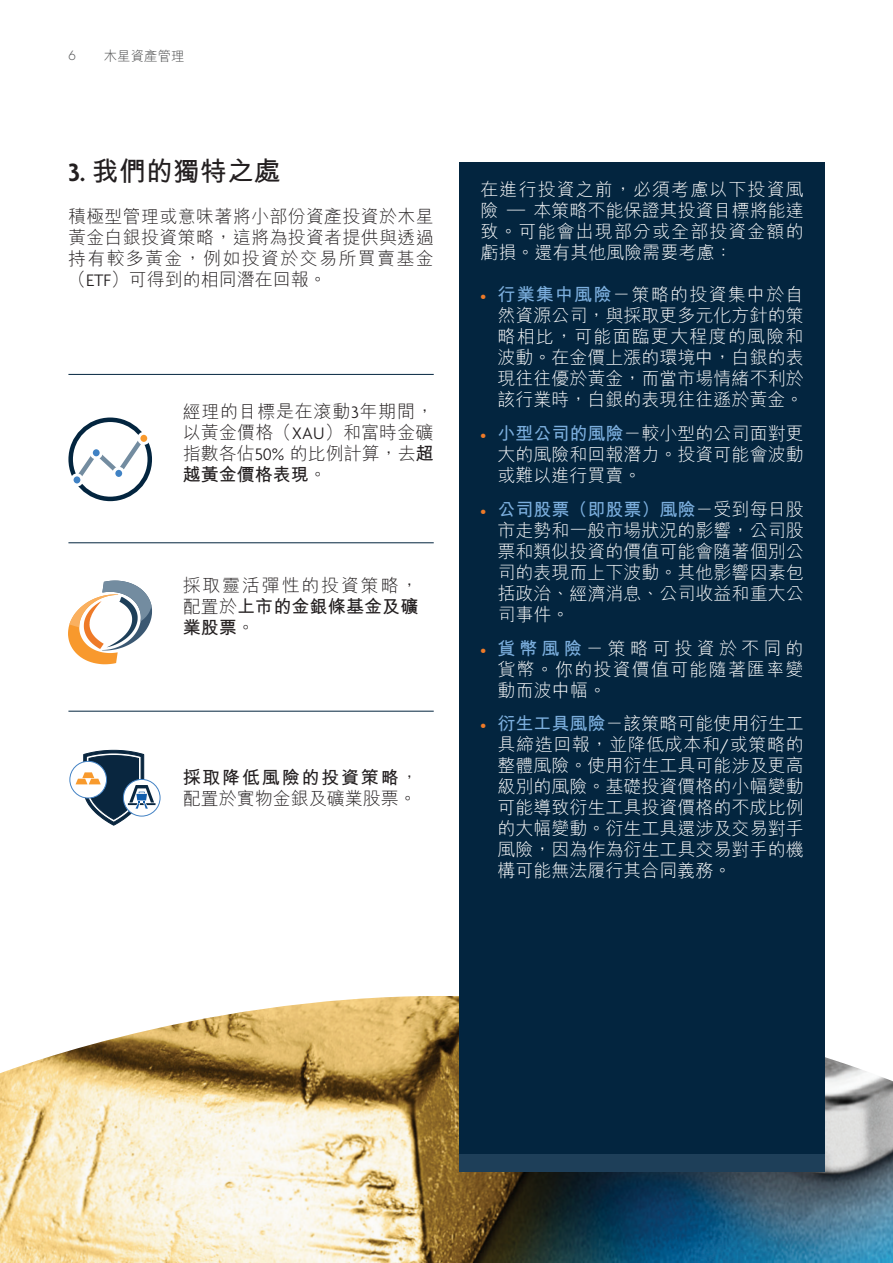
<style>
.page{position:relative;width:893px;height:1263px;background:#fff}
.page>*{position:absolute;margin:0;border:0;box-sizing:border-box;transform-origin:0 0}
.t1{font:700 27px "M Hei HK";color:#231f20}
.t2{font:300 18px/21px "M Hei HK";color:#fff;text-align:justify}
.t3{font:300 18px/21px "M Hei HK";letter-spacing:.015em;color:#231f20;text-align:justify}
.t4{font:300 13.5px "M Hei HK";color:#464748}
.t5{font:300 13.5px "Hurme Geometric Sans 3";color:#57585a}
.s1{font-family:"Agenda";font-weight:600}
.s2{font-family:"Agenda"}
.s3{font-weight:700}
.s4{font-family:"Agenda";font-weight:500;font-size:15px;color:#ee7a28}
.s5{font-weight:700;color:#7cafde}
</style>
<div class="page">
<img style="left:0;top:996px;width:893px;height:267px">
<div style="left:459px;top:162px;width:366px;height:992px;background:#03253f"></div>
<div style="left:68px;top:417px;width:84px;height:84px;border:4px solid #03253f;border-radius:50%"></div>
<svg style="left:70px;top:430px;width:80px;height:57px"></svg>
<div style="left:72px;top:475px;width:10px;height:10px;background:#4082c4;border-radius:50%"></div>
<div style="left:71px;top:473px;width:12px;height:13px;border:3px solid #fff;border-radius:50%"></div>
<div style="left:114px;top:468px;width:10px;height:10px;background:#4082c4;border-radius:50%"></div>
<div style="left:112px;top:467px;width:13px;height:13px;border:3px solid #fff;border-radius:50%"></div>
<div style="left:139px;top:433px;width:10px;height:10px;background:#f8992d;border-radius:50%"></div>
<div style="left:137px;top:432px;width:13px;height:13px;border:3px solid #fff;border-radius:50%"></div>
<div style="left:91px;top:448px;width:10px;height:10px;background:#4082c4;border-radius:50%"></div>
<div style="left:90px;top:446px;width:13px;height:13px;border:3px solid #fff;border-radius:50%"></div>
<hr style="left:68px;top:374px;width:366px;height:1px;background:#03253f">
<hr style="left:68px;top:542px;width:366px;height:1px;background:#03253f">
<hr style="left:68px;top:711px;width:366px;height:1px;background:#03253f">
<svg style="left:68px;top:581px;width:84px;height:83px"></svg>
<svg style="left:123px;top:779px;width:37px;height:37px"></svg>
<div style="left:123px;top:779px;width:37px;height:37px;border:1px solid #4382c4;border-radius:50%"></div>
<svg style="left:70px;top:761px;width:37px;height:37px"></svg>
<div style="left:69px;top:761px;width:38px;height:37px;border:1px solid #4382c4;border-radius:50%"></div>
<svg style="left:76px;top:750px;width:79px;height:75px"></svg>
<div style="left:459px;top:1154px;width:366px;height:17px;background:#1e3f59"></div>
<p class="t5" style="left:68px;top:47px;width:9px">6</p>
<p class="t4" style="left:104px;top:46px;width:82px">木星資產管理</p>
<h1 class="t1" style="left:68px;top:151px;width:214px"><span class="s1">3.</span> 我們的獨特之處</h1>
<p class="t3" style="left:68px;top:205px;width:367px">積極型管理或意味著將小部份資產投資於木星黃金白銀投資策略，這將為投資者提供與透過持有較多黃金，例如投資於交易所買賣基金（<span class="s2">ETF</span>）可得到的相同潛在回報。</p>
<p class="t3" style="left:183px;top:400px;width:253px">經理的目標是在滾動<span class="s2">3</span>年期間，以黃金價格（<span class="s2">XAU</span>）和富時金礦指數各佔<span class="s2">50%</span> 的比例計算，去<span class="s3">超越黃金價格表現</span>。</p>
<p class="t3" style="left:183px;top:574px;width:237px">採取靈活彈性的投資策略，配置於<span class="s3">上市的金銀條基金及礦業股票</span>。</p>
<p class="t3" style="left:183px;top:766px;width:237px"><span class="s3">採取降低風險的投資策略</span>，配置於實物金銀及礦業股票。</p>
<p class="t2" style="left:480px;top:178px;width:325px">在進行投資之前，必須考慮以下投資風險 — 本策略不能保證其投資目標將能達致。可能會出現部分或全部投資金額的虧損。還有其他風險需要考慮：</p>
<p class="t2" style="left:497px;top:283px;width:308px;text-indent:-17px"><span class="s4">•</span> <span class="s5">行業集中風險</span>－策略的投資集中於自然資源公司，與採取更多元化方針的策略相比，可能面臨更大程度的風險和波動。在金價上漲的環境中，白銀的表現往往優於黃金，而當市場情緒不利於該行業時，白銀的表現往往遜於黃金。</p>
<p class="t2" style="left:497px;top:422px;width:308px;text-indent:-17px"><span class="s4">•</span> <span class="s5">小型公司的風險</span>－較小型的公司面對更大的風險和回報潛力。投資可能會波動或難以進行買賣。</p>
<p class="t2" style="left:497px;top:498px;width:308px;text-indent:-17px"><span class="s4">•</span> <span class="s5">公司股票（即股票）風險</span>－受到每日股市走勢和一般市場狀況的影響，公司股票和類似投資的價值可能會隨著個別公司的表現而上下波動。其他影響因素包括政治、經濟消息、公司收益和重大公司事件。</p>
<p class="t2" style="left:497px;top:637px;width:308px;text-indent:-17px"><span class="s4">•</span> <span class="s5">貨幣風險</span>－策略可投資於不同的貨幣。你的投資價值可能隨著匯率變動而波中幅。</p>
<p class="t2" style="left:497px;top:712px;width:308px;text-indent:-17px"><span class="s4">•</span> <span class="s5">衍生工具風險</span>－該策略可能使用衍生工具締造回報，並降低成本和<span class="s2">/</span>或策略的整體風險。使用衍生工具可能涉及更高級別的風險。基礎投資價格的小幅變動可能導致衍生工具投資價格的不成比例的大幅變動。衍生工具還涉及交易對手風險，因為作為衍生工具交易對手的機構可能無法履行其合同義務。</p>
</div>
